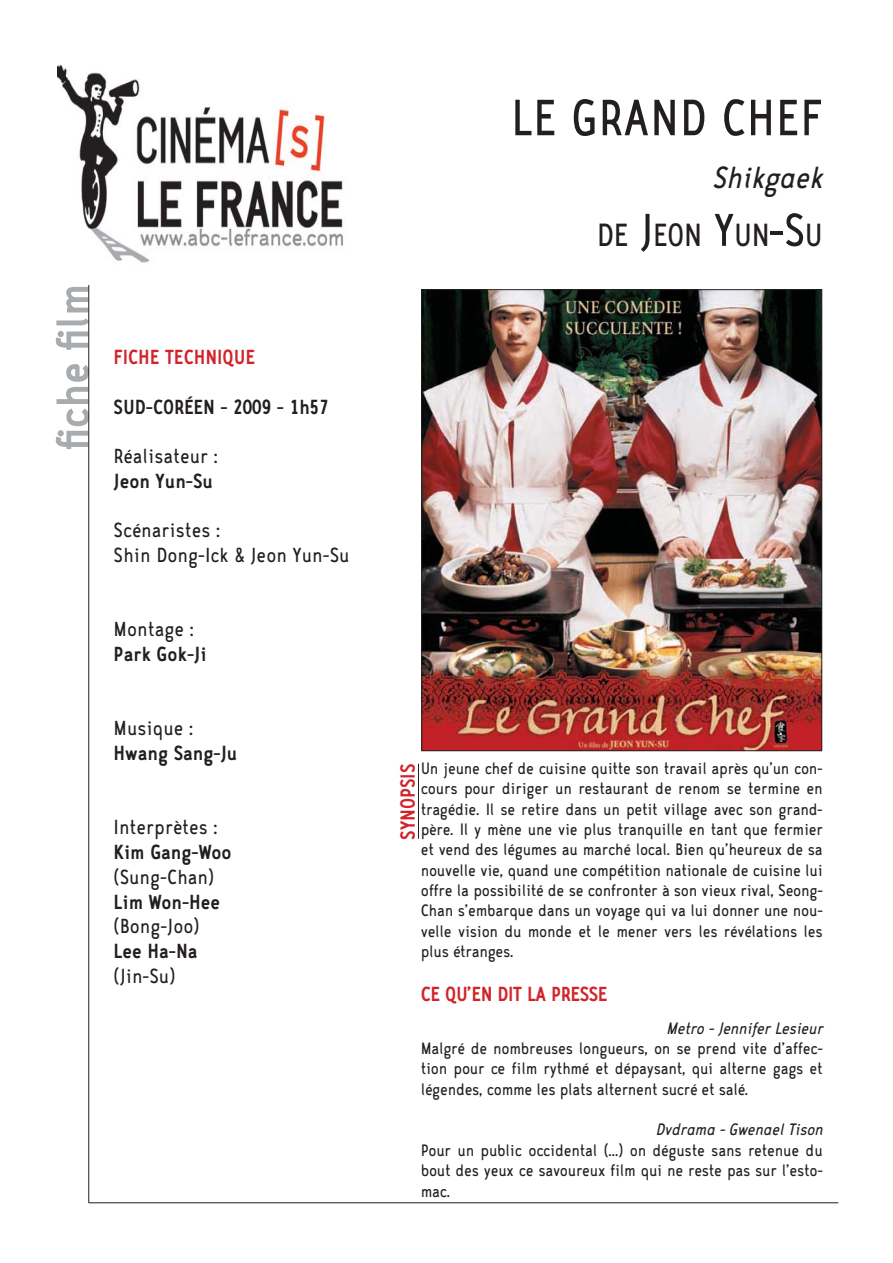
<style>
.page{position:relative;width:893px;height:1263px;background:#fff}
.page>*{position:absolute;margin:0;border:0;box-sizing:border-box;transform-origin:0 0}
.t1{font:58.2px "CA Zaracusa Narrow";color:#231f20}
.t2{font:700 52.35px "CA Zaracusa Narrow";color:#a9acae}
.t3{font:36.6px "CA Zaracusa Narrow";letter-spacing:-.02em;color:#231f20}
.t4{font:italic 34.95px "CA Zaracusa Narrow";letter-spacing:-.015em;color:#231f20}
.t5{font:23.25px/24.8px "CA Zaracusa Narrow";color:#231f20}
.t6{font:700 23.25px "CA Zaracusa Narrow";color:#231f20}
.t7{font:700 23.25px "CA Zaracusa Narrow";color:#d2232a}
.t8{font:18.9px/20.4px "CA Zaracusa Narrow";letter-spacing:-.015em;color:#231f20;text-align:justify}
.t9{font:italic 18.9px "CA Zaracusa Narrow";letter-spacing:-.015em;color:#231f20}
.s1{font-size:52.35px}
</style>
<div class="page">
<hr style="left:89px;top:281px;width:1px;height:922px;background:#231f20">
<img style="left:57px;top:64px;width:286px;height:221px">
<img style="left:423px;top:291px;width:397px;height:458px">
<hr style="left:418px;top:764px;width:1px;height:75px;background:#231f20">
<hr style="left:89px;top:1202px;width:749px;height:1px;background:#231f20">
<h2 class="t2" style="left:56px;top:449px;width:166px;rotate:-90deg">fiche film</h2>
<p class="t7" style="left:114px;top:350px;width:143px">FICHE TECHNIQUE</p>
<p class="t6" style="left:114px;top:400px;width:217px">SUD-CORÉEN - 2009 - 1h57</p>
<p class="t5" style="left:114px;top:447px;width:106px">Réalisateur :</p>
<p class="t6" style="left:114px;top:474px;width:101px">Jeon Yun-Su</p>
<p class="t5" style="left:114px;top:521px;width:237px">Scénaristes :<br>Shin Dong-Ick &amp; Jeon Yun-Su</p>
<p class="t5" style="left:114px;top:620px;width:82px">Montage :</p>
<p class="t6" style="left:114px;top:647px;width:94px">Park Gok-Ji</p>
<p class="t5" style="left:114px;top:719px;width:81px">Musique :</p>
<p class="t6" style="left:114px;top:746px;width:125px">Hwang Sang-Ju</p>
<p class="t5" style="left:114px;top:818px;width:106px">Interprètes :</p>
<p class="t6" style="left:114px;top:845px;width:119px">Kim Gang-Woo</p>
<p class="t5" style="left:114px;top:867px;width:102px">(Sung-Chan)</p>
<p class="t6" style="left:114px;top:894px;width:108px">Lim Won-Hee</p>
<p class="t5" style="left:114px;top:917px;width:87px">(Bong-Joo)</p>
<p class="t6" style="left:114px;top:944px;width:85px">Lee Ha-Na</p>
<p class="t5" style="left:114px;top:966px;width:63px">(Jin-Su)</p>
<h1 class="t1" style="left:511px;top:100px;width:314px">LE GRAND CHEF</h1>
<h3 class="t4" style="left:712px;top:166px;width:112px">Shikgaek</h3>
<h3 class="t3" style="left:597px;top:223px;width:227px">DE <span class="s1">J</span>EON <span class="s1">Y</span>UN<span class="s1">-S</span>U</h3>
<p class="t7" style="left:401px;top:840px;width:78px;rotate:-90deg">SYNOPSIS</p>
<p class="t8" style="left:421px;top:760px;width:404px">Un jeune chef de cuisine quitte son travail après qu’un con&shy;cours pour diriger un restaurant de renom se termine en tragédie. Il se retire dans un petit village avec son grand&shy;père. Il y mène une vie plus tranquille en tant que fermier et vend des légumes au marché local. Bien qu’heureux de sa nouvelle vie, quand une compétition nationale de cuisine lui offre la possibilité de se confronter à son vieux rival, Seong-Chan s’embarque dans un voyage qui va lui donner une nou&shy;velle vision du monde et le mener vers les révélations les plus étranges.</p>
<p class="t7" style="left:421px;top:986px;width:188px">CE QU’EN DIT LA PRESSE</p>
<p class="t9" style="left:666px;top:1022px;width:158px">Metro - Jennifer Lesieur</p>
<p class="t8" style="left:421px;top:1040px;width:404px">Malgré de nombreuses longueurs, on se prend vite d’affec&shy;tion pour ce film rythmé et dépaysant, qui alterne gags et légendes, comme les plats alternent sucré et salé.</p>
<p class="t9" style="left:655px;top:1124px;width:169px">Dvdrama - Gwenael Tison</p>
<p class="t8" style="left:421px;top:1142px;width:404px">Pour un public occidental (...) on déguste sans retenue du bout des yeux ce savoureux film qui ne reste pas sur l’esto&shy;mac.</p>
</div>
